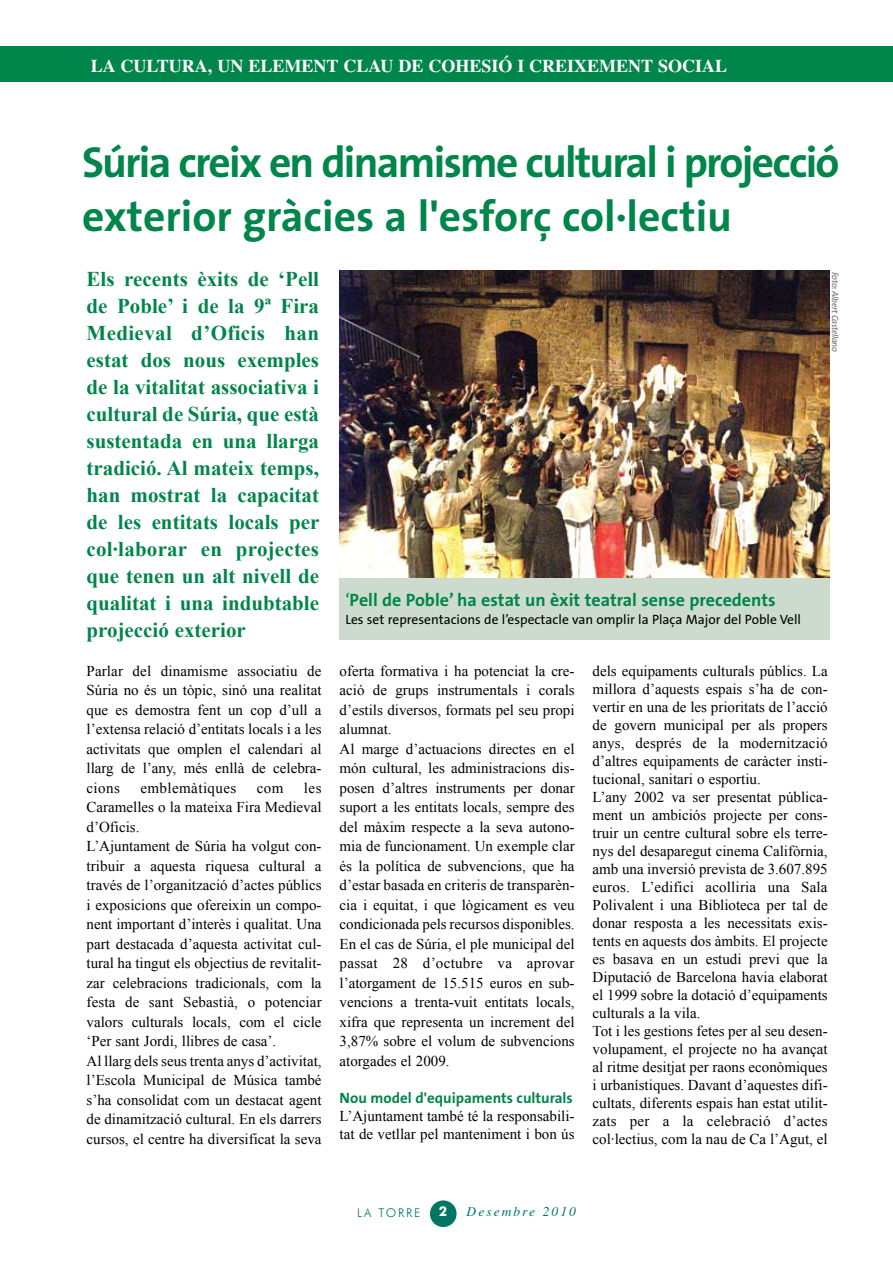
<style>
.page{position:relative;width:893px;height:1263px;background:#fff}
.page>*{position:absolute;margin:0;border:0;box-sizing:border-box;transform-origin:0 0}
.t1{font:700 43.5px/54px "The Sans B7";letter-spacing:-.04em;color:#00854a}
.t2{font:700 21px/27px "Times New Roman";color:#00854a;text-align:justify}
.t3{font:700 18px "Times";color:#fff}
.t4{font:700 18px "The Sans B7";color:#00854a}
.t5{font:15px/19.5px "Times New Roman";color:#000}
.t6{font:700 15px "The Sans B7";color:#00854a}
.t7{font:15px "Times New Roman";letter-spacing:.03em;color:#000}
.t8{font:13.5px "The Sans B5 Plain";color:#000}
.t9{font:italic 13.5px "Times";letter-spacing:.15em;color:#007663}
.t10{font:700 13.5px "Futura BT";color:#fff}
.t11{font:300 12px "Futura BT";letter-spacing:.15em;color:#007663}
.t12{font:italic 9px "The Sans B5 Plain";letter-spacing:-.035em;color:#6d6f71}
.s1{font-family:"The Sans B5 Plain";font-weight:400}
</style>
<div class="page">
<img style="left:339px;top:270px;width:490px;height:308px">
<div style="left:430px;top:1200px;width:27px;height:27px;background:#007663;border-radius:50%"></div>
<div style="left:0;top:47px;width:893px;height:35px;background:#00854a"></div>
<div style="left:339px;top:578px;width:490px;height:62px;background:#ccdbcd"></div>
<p class="t3" style="left:91px;top:55px;width:638px">LA CULTURA, UN ELEMENT CLAU DE COHESIÓ I CREIXEMENT SOCIAL</p>
<h1 class="t1" style="left:82px;top:136px;width:759px">Súria creix en dinamisme cultural i projecció exterior gràcies a l'esforç col·lectiu</h1>
<p class="t2" style="left:87px;top:265px;width:234px">Els recents èxits de ‘Pell de Poble’ i de la 9ª Fira Medieval d’Oficis han estat dos nous exemples de la vitalitat associativa i cultural de Súria, que està sustentada en una llarga tradició. Al mateix temps, han mostrat la capacitat de les entitats locals per col·laborar en projectes que tenen un alt nivell de qualitat i una indubtable projecció exterior</p>
<p class="t12" style="left:840px;top:272px;width:82px;rotate:90deg">Foto: Albert Castellano</p>
<p class="t4" style="left:345px;top:591px;width:432px"><span class="s1">‘</span>Pell de Poble’ ha estat un èxit teatral sense precedents</p>
<p class="t8" style="left:345px;top:613px;width:457px">Les set representacions de l’espectacle van omplir la Plaça Major del Poble Vell</p>
<p class="t5" style="left:87px;top:661px;width:237px;text-align:justify">Parlar del dinamisme associatiu de Súria no és un tòpic, sinó una realitat que es demostra fent un cop d’ull a l’extensa relació d’entitats locals i a les activitats que omplen el calendari al llarg de l’any, més enllà de celebra&shy;cions</p>
<p class="t5" style="left:87px;top:778px;width:237px;text-indent:217px">les Caramelles o la mateixa Fira Medieval d’Oficis.<br>L’Ajuntament de Súria ha volgut con&shy;tribuir a aquesta riquesa cultural a través de l’organització d’actes públics i exposicions que ofereixin un compo&shy;nent important d’interès i qualitat. Una part destacada d’aquesta activitat cul&shy;tural ha tingut els objectius de revitalit&shy;zar celebracions tradicionals, com la festa de sant Sebastià, o potenciar valors culturals locals, com el cicle ‘Per sant Jordi, llibres de casa’.<br>Al llarg dels seus trenta anys d’activitat, l’Escola Municipal de Música també s’ha consolidat com un destacat agent de dinamització cultural. En els darrers cursos, el centre ha diversificat la seva</p>
<p class="t7" style="left:140px;top:777px;width:98px">emblemàtiques</p>
<p class="t5" style="left:257px;top:778px;width:28px">com</p>
<p class="t5" style="left:340px;top:661px;width:237px">oferta formativa i ha potenciat la cre&shy;ació de grups instrumentals i corals d’estils diversos, formats pel seu propi alumnat.<br>Al marge d’actuacions directes en el món cultural, les administracions dis&shy;posen d’altres instruments per donar suport a les entitats locals, sempre des del màxim respecte a la seva autono&shy;mia de funcionament. Un exemple clar és la política de subvencions, que ha d’estar basada en criteris de transparèn&shy;cia i equitat, i que lògicament es veu condicionada pels recursos disponibles.<br>En el cas de Súria, el ple municipal del passat 28 d’octubre va aprovar l’atorgament de 15.515 euros en sub&shy;vencions a trenta-vuit entitats locals, xifra que representa un increment del 3,87% sobre el volum de subvencions atorgades el 2009.</p>
<p class="t6" style="left:340px;top:1090px;width:235px">Nou model d'equipaments culturals</p>
<p class="t5" style="left:340px;top:1107px;width:237px;line-height:18px">L’Ajuntament també té la responsabili&shy;tat de vetllar pel manteniment i bon ús</p>
<p class="t5" style="left:593px;top:661px;width:237px;line-height:18px">dels equipaments culturals públics. La millora d’aquests espais s’ha de con&shy;vertir en una de les prioritats de l’acció de govern municipal per als propers anys, després de la modernització d’altres equipaments de caràcter insti&shy;tucional, sanitari o esportiu.<br>L’any 2002 va ser presentat pública&shy;ment un ambiciós projecte per cons&shy;truir un centre cultural sobre els terre&shy;nys del desaparegut cinema Califòrnia, amb una inversió prevista de 3.607.895 euros. L’edifici acolliria una Sala Polivalent i una Biblioteca per tal de donar resposta a les necessitats exis&shy;tents en aquests dos àmbits. El projecte es basava en un estudi previ que la Diputació de Barcelona havia elaborat el 1999 sobre la dotació d’equipaments culturals a la vila.<br>Tot i les gestions fetes per al seu desen&shy;volupament, el projecte no ha avançat al ritme desitjat per raons econòmiques i urbanístiques. Davant d’aquestes difi&shy;cultats, diferents espais han estat utilit&shy;zats per a la celebració d’actes col·lectius, com la nau de Ca l’Agut, el</p>
<p class="t11" style="left:357px;top:1205px;width:65px">LA TORRE</p>
<p class="t10" style="left:439px;top:1203px;width:10px">2</p>
<p class="t9" style="left:467px;top:1203px;width:111px">Desembre 2010</p>
</div>
